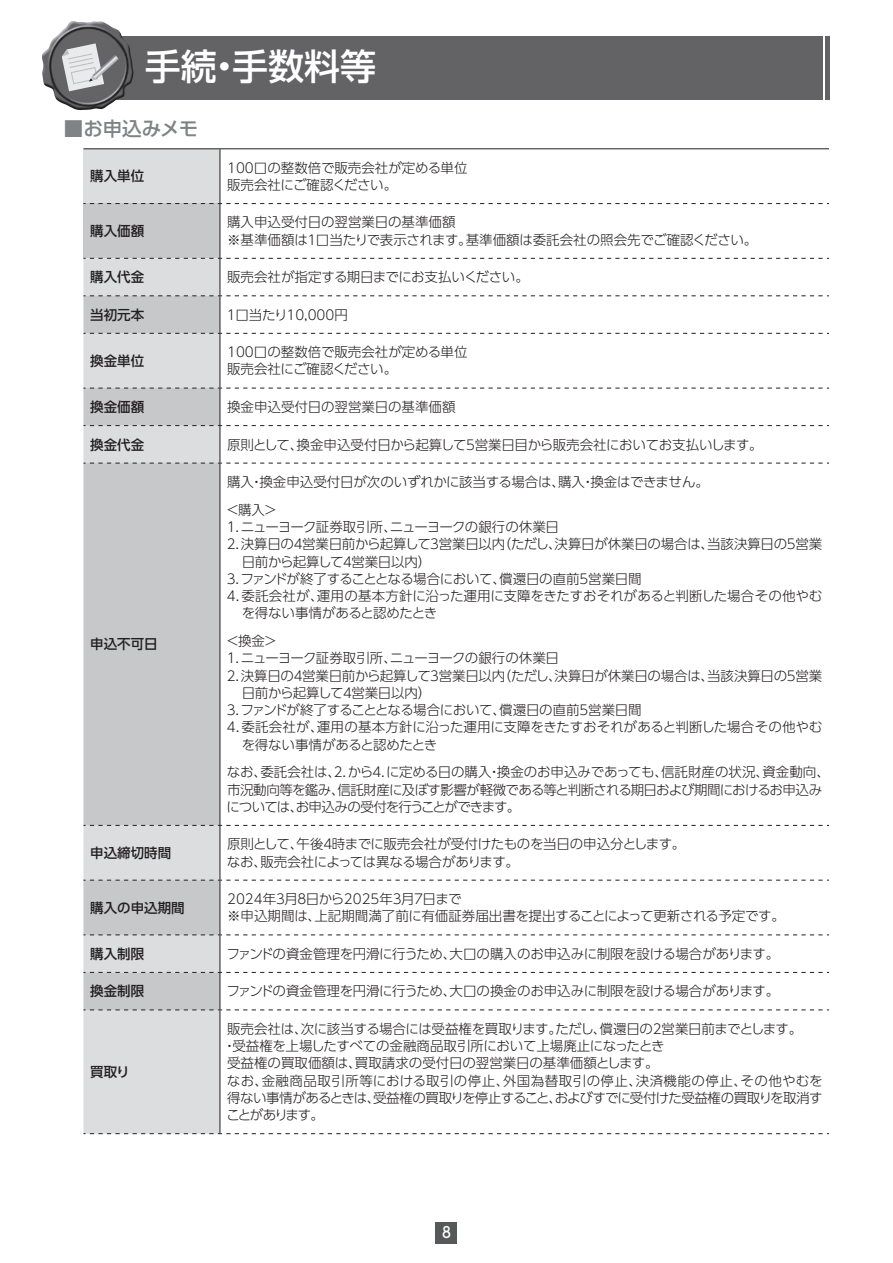
<style>
.page{position:relative;width:893px;height:1263px;background:#fff}
.page>*{position:absolute;margin:0;border:0;box-sizing:border-box;transform-origin:0 0}
.t1{font:500 36px "UD Shin Go Pro";color:#fff}
.t2{font:500 19.5px "UD Shin Go Pro";letter-spacing:-.005em;color:#808285}
.t3{font:500 15px "UD Shin Go Pro";color:#fff;scale:.9 1}
.t4{font:300 13.5px/17.2px "UD Shin Go Pro";letter-spacing:-.02em;color:#231f20}
.t5{font:300 13.5px/17.2px "UD Shin Go Pro";color:#231f20}
.t6{font:300 13.5px/17.2px "UD Shin Go Pro";letter-spacing:-.04em;color:#231f20}
.t7{font:500 13.5px "UD Shin Go Pro";color:#231f20}
.t8{font:300 13.5px "UD Shin Go Pro";letter-spacing:-.065em;color:#231f20}
.t9{font:300 13.5px "UD Shin Go Pro";letter-spacing:-.045em;color:#231f20}
.t10{font:300 13.5px "UD Shin Go Pro";letter-spacing:.035em;color:#231f20}
.t11{font:300 13.5px "UD Shin Go Pro";letter-spacing:-.12em;color:#231f20}
</style>
<div class="page">
<div style="left:436px;top:1222px;width:21px;height:21px;background:#57585a"></div>
<div style="left:83px;top:36px;width:740px;height:63px;background:#636366"></div>
<hr style="left:825px;top:36px;width:4px;height:63px;background:#636366">
<img style="left:42px;top:21px;width:92px;height:90px">
<svg style="left:62px;top:43px;width:57px;height:48px"></svg>
<div style="left:83px;top:149px;width:137px;height:55px;background:#dcdddf"></div>
<div style="left:83px;top:204px;width:137px;height:54px;background:#c7c8ca"></div>
<div style="left:83px;top:259px;width:137px;height:874px;background:#dcdddf"></div>
<svg style="left:83px;top:296px;width:137px;height:713px;background:#cbccce"></svg>
<hr style="left:220px;top:826px;width:1px;height:54px;background:#231f20">
<hr style="left:220px;top:973px;width:1px;height:36px;background:#231f20">
<hr style="left:220px;top:1010px;width:1px;height:123px;background:#231f20">
<hr style="left:220px;top:334px;width:1px;height:54px;background:#231f20">
<hr style="left:220px;top:388px;width:1px;height:37px;background:#231f20">
<hr style="left:220px;top:426px;width:1px;height:37px;background:#231f20">
<hr style="left:220px;top:463px;width:1px;height:362px;background:#231f20">
<hr style="left:220px;top:935px;width:1px;height:37px;background:#231f20">
<hr style="left:220px;top:149px;width:1px;height:54px;background:#231f20">
<hr style="left:220px;top:204px;width:1px;height:54px;background:#231f20">
<hr style="left:220px;top:259px;width:1px;height:36px;background:#231f20">
<hr style="left:220px;top:296px;width:1px;height:37px;background:#231f20">
<hr style="left:220px;top:880px;width:1px;height:54px;background:#231f20">
<hr style="left:83px;top:148px;width:137px;height:1px;background:#231f20">
<hr style="left:220px;top:148px;width:609px;height:1px;background:#231f20">
<svg style="left:83px;top:203px;width:746px;height:1px"></svg>
<svg style="left:83px;top:258px;width:746px;height:1px"></svg>
<svg style="left:83px;top:295px;width:746px;height:1px"></svg>
<svg style="left:83px;top:333px;width:746px;height:1px"></svg>
<svg style="left:83px;top:388px;width:746px;height:1px"></svg>
<svg style="left:83px;top:425px;width:746px;height:1px"></svg>
<svg style="left:83px;top:463px;width:746px;height:1px"></svg>
<svg style="left:83px;top:825px;width:746px;height:1px"></svg>
<svg style="left:83px;top:880px;width:746px;height:1px"></svg>
<svg style="left:83px;top:934px;width:746px;height:1px"></svg>
<svg style="left:83px;top:972px;width:746px;height:1px"></svg>
<svg style="left:83px;top:1009px;width:746px;height:1px"></svg>
<svg style="left:83px;top:1133px;width:746px;height:1px"></svg>
<h1 class="t1" style="left:145px;top:37px;width:233px">手続・手数料等</h1>
<h2 class="t2" style="left:64px;top:112px;width:136px">■お申込みメモ</h2>
<p class="t7" style="left:90px;top:165px;width:55px">購入単位</p>
<p class="t5" style="left:227px;top:158px;width:242px">100口の整数倍で販売会社が定める単位販売会社にご確認ください。</p>
<p class="t7" style="left:90px;top:220px;width:55px">購入価額</p>
<p class="t5" style="left:227px;top:213px;width:532px">購入申込受付日の翌営業日の基準価額<br>※基準価額は１口当たりで表示されます。基準価額は委託会社の照会先でご確認ください。</p>
<p class="t7" style="left:90px;top:266px;width:55px">購入代金</p>
<p class="t4" style="left:227px;top:268px;width:303px">販売会社が指定する期日までにお支払いください。</p>
<p class="t7" style="left:90px;top:304px;width:55px">当初元本</p>
<p class="t5" style="left:225px;top:305px;width:125px">１口当たり10,000円</p>
<p class="t7" style="left:90px;top:350px;width:55px">換金単位</p>
<p class="t5" style="left:227px;top:343px;width:242px">100口の整数倍で販売会社が定める単位販売会社にご確認ください。</p>
<p class="t7" style="left:90px;top:396px;width:55px">換金価額</p>
<p class="t5" style="left:227px;top:398px;width:230px">換金申込受付日の翌営業日の基準価額</p>
<p class="t7" style="left:90px;top:433px;width:55px">換金代金</p>
<p class="t4" style="left:227px;top:435px;width:537px">原則として、換金申込受付日から起算して５営業日目から販売会社においてお支払いします。</p>
<p class="t7" style="left:90px;top:633px;width:69px">申込不可日</p>
<p class="t4" style="left:226px;top:467px;width:485px;line-height:27.8px">購入・換金申込受付日が次のいずれかに該当する場合は、購入・換金はできません。＜購入＞</p>
<p class="t8" style="left:225px;top:516px;width:336px">１．ニューヨーク証券取引所、ニューヨークの銀行の休業日</p>
<p class="t4" style="left:225px;top:535px;width:599px">２．決算日の４営業日前から起算して３営業日以内（ただし、決算日が休業日の場合は、当該決算日の５営業</p>
<p class="t4" style="left:242px;top:552px;width:191px">日前から起算して４営業日以内）</p>
<p class="t4" style="left:225px;top:569px;width:419px">３．ファンドが終了することとなる場合において、償還日の直前５営業日間</p>
<p class="t4" style="left:225px;top:587px;width:599px">４．委託会社が、運用の基本方針に沿った運用に支障をきたすおそれがあると判断した場合その他やむ</p>
<p class="t4" style="left:242px;top:604px;width:197px">を得ない事情があると認めたとき</p>
<p class="t4" style="left:226px;top:632px;width:53px">＜換金＞</p>
<p class="t8" style="left:225px;top:647px;width:336px">１．ニューヨーク証券取引所、ニューヨークの銀行の休業日</p>
<p class="t4" style="left:225px;top:666px;width:599px">２．決算日の４営業日前から起算して３営業日以内（ただし、決算日が休業日の場合は、当該決算日の５営業</p>
<p class="t4" style="left:242px;top:684px;width:191px">日前から起算して４営業日以内）</p>
<p class="t4" style="left:225px;top:701px;width:419px">３．ファンドが終了することとなる場合において、償還日の直前５営業日間</p>
<p class="t4" style="left:225px;top:718px;width:599px">４．委託会社が、運用の基本方針に沿った運用に支障をきたすおそれがあると判断した場合その他やむ</p>
<p class="t4" style="left:242px;top:735px;width:197px">を得ない事情があると認めたとき</p>
<p class="t6" style="left:227px;top:763px;width:605px">なお、委託会社は、２．から４．に定める日の購入・換金のお申込みであっても、信託財産の状況、資金動向、市況動向等を鑑み、信託財産に及ぼす影響が軽微である等と判断される期日および期間におけるお申込みについては、お申込みの受付を行うことができます。</p>
<p class="t7" style="left:90px;top:842px;width:82px">申込締切時間</p>
<p class="t4" style="left:227px;top:835px;width:460px">原則として、午後４時までに販売会社が受付けたものを当日の申込分とします。なお、販売会社によっては異なる場合があります。</p>
<p class="t7" style="left:90px;top:896px;width:96px">購入の申込期間</p>
<p class="t4" style="left:227px;top:890px;width:559px">2024年３月８日から2025年３月７日まで<br>※申込期間は、上記期間満了前に有価証券届出書を提出することによって更新される予定です。</p>
<p class="t7" style="left:90px;top:943px;width:55px">購入制限</p>
<p class="t4" style="left:226px;top:944px;width:554px">ファンドの資金管理を円滑に行うため、大口の購入のお申込みに制限を設ける場合があります。</p>
<p class="t7" style="left:90px;top:980px;width:55px">換金制限</p>
<p class="t4" style="left:226px;top:982px;width:554px">ファンドの資金管理を円滑に行うため、大口の換金のお申込みに制限を設ける場合があります。</p>
<p class="t7" style="left:90px;top:1061px;width:41px">買取り</p>
<p class="t4" style="left:227px;top:1019px;width:577px">販売会社は、次に該当する場合には受益権を買取ります。ただし、償還日の２営業日前までとします。</p>
<p class="t4" style="left:223px;top:1037px;width:443px">・受益権を上場したすべての金融商品取引所において上場廃止になったとき</p>
<p class="t5" style="left:227px;top:1054px;width:433px">受益権の買取価額は、買取請求の受付日の翌営業日の基準価額とします。</p>
<p class="t10" style="left:227px;top:1069px;width:597px">なお、金融商品取引所等における取引の停止、外国為替取引の停止、決済機能の停止、その他やむを</p>
<p class="t9" style="left:227px;top:1087px;width:597px">得ない事情があるときは、受益権の買取りを停止すること、およびすでに受付けた受益権の買取りを取消す</p>
<p class="t11" style="left:226px;top:1104px;width:99px">ことがあります。</p>
<p class="t3" style="left:442px;top:1220px;width:11px">8</p>
</div>
